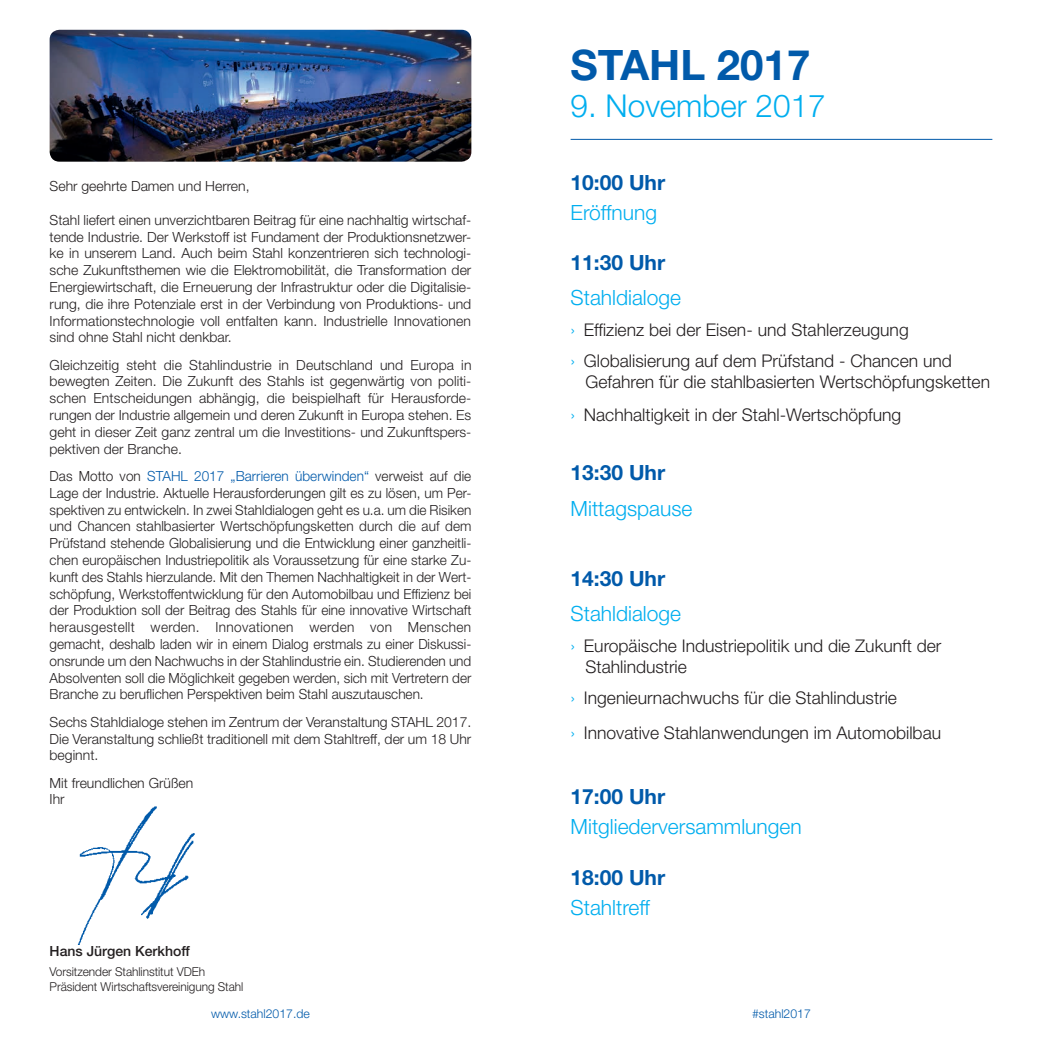
<style>
.page{position:relative;width:1042px;height:1042px;background:#fff}
.page>*{position:absolute;margin:0;border:0;box-sizing:border-box;transform-origin:0 0}
.t1{font:700 42px "Helvetica Neue LT Pro";color:#015aaa}
.t2{font:300 31.5px "Helvetica Neue LT Pro";color:#00aeef}
.t3{font:300 21px "Helvetica Neue LT Pro";color:#00aeef}
.t4{font:700 21px "Helvetica Neue LT Pro";color:#015aaa}
.t5{font:300 17.5px/31px "Helvetica Neue LT Pro";color:#231f20}
.t6{font:300 14px/16.8px "Helvetica Neue LT Std";color:#231f20;text-align:justify}
.t7{font:500 14px "Helvetica Neue LT Std";color:#231f20}
.t8{font:300 12.25px/14.7px "Helvetica Neue LT Std";letter-spacing:-.005em;color:#231f20}
.t9{font:300 12.25px "Helvetica Neue LT Std";color:#015aaa}
.s1{color:#015aaa}
.s2{color:#00aeef}
</style>
<div class="page">
<img style="left:78px;top:806px;width:117px;height:138px">
<hr style="left:570px;top:139px;width:422px;height:1px;background:#015aaa">
<img style="left:50px;top:30px;width:421px;height:132px">
<p class="t6" style="left:50px;top:177px;width:201px">Sehr geehrte Damen und Herren,</p>
<p class="t6" style="left:50px;top:211px;width:423px">Stahl liefert einen unverzichtbaren Beitrag für eine nachhaltig wirtschaf&shy;tende Industrie. Der Werkstoff ist Fundament der Produktionsnetzwer&shy;ke in unserem Land. Auch beim Stahl konzentrieren sich technologi&shy;sche Zukunftsthemen wie die Elektromobilität, die Transformation der Energiewirtschaft, die Erneuerung der Infrastruktur oder die Digitalisie&shy;rung, die ihre Potenziale erst in der Verbindung von Produktions- und Informationstechnologie voll entfalten kann. Industrielle Innovationen sind ohne Stahl nicht denkbar.</p>
<p class="t6" style="left:50px;top:356px;width:423px">Gleichzeitig steht die Stahlindustrie in Deutschland und Europa in bewegten Zeiten. Die Zukunft des Stahls ist gegenwärtig von politi&shy;schen Entscheidungen abhängig, die beispielhaft für Herausforde&shy;rungen der Industrie allgemein und deren Zukunft in Europa stehen. Es geht in dieser Zeit ganz zentral um die Investitions- und Zukunftspers&shy;pektiven der Branche.</p>
<p class="t6" style="left:50px;top:467px;width:423px">Das Motto von <span class="s1">STAHL 2017 „Barrieren überwinden“</span> verweist auf die Lage der Industrie. Aktuelle Herausforderungen gilt es zu lösen, um Per&shy;spektiven zu entwickeln. In zwei Stahldialogen geht es u.a. um die Risiken und Chancen stahlbasierter Wertschöpfungsketten durch die auf dem Prüfstand stehende Globalisierung und die Entwicklung einer ganzheitli&shy;chen europäischen Industriepolitik als Voraussetzung für eine starke Zu&shy;kunft des Stahls hierzulande. Mit den Themen Nachhaltigkeit in der Wert&shy;schöpfung, Werkstoffentwicklung für den Automobilbau und Effizienz bei der Produktion soll der Beitrag des Stahls für eine innovative Wirtschaft herausgestellt werden. Innovationen werden von Menschen gemacht, deshalb laden wir in einem Dialog erstmals zu einer Diskussi&shy;onsrunde um den Nachwuchs in der Stahlindustrie ein. Studierenden und Absolventen soll die Möglichkeit gegeben werden, sich mit Vertretern der Branche zu beruflichen Perspektiven beim Stahl auszutauschen.</p>
<p class="t6" style="left:50px;top:713px;width:423px">Sechs Stahldialoge stehen im Zentrum der Veranstaltung STAHL 2017.<br>Die Veranstaltung schließt traditionell mit dem Stahltreff, der um 18 Uhr beginnt.</p>
<p class="t6" style="left:50px;top:774px;width:145px">Mit freundlichen Grüßen<br>Ihr</p>
<h1 class="t1" style="left:570px;top:38px;width:241px">STAHL 2017</h1>
<h2 class="t2" style="left:570px;top:87px;width:257px">9. November 2017</h2>
<h3 class="t4" style="left:570px;top:169px;width:96px">10:00 Uhr</h3>
<h3 class="t3" style="left:570px;top:200px;width:88px">Eröffnung</h3>
<h3 class="t4" style="left:570px;top:250px;width:96px">11:30 Uhr</h3>
<h3 class="t3" style="left:570px;top:285px;width:112px">Stahldialoge</h3>
<p class="t5" style="left:570px;top:314px;width:383px"><span class="s2">›</span> Effizienz bei der Eisen- und Stahlerzeugung<br><span class="s2">›</span> Globalisierung auf dem Prüfstand - Chancen und</p>
<p class="t5" style="left:570px;top:365px;width:421px;line-height:33.1px;text-indent:15px">Gefahren für die stahlbasierten Wertschöpfungsketten <span class="s2">›</span> Nachhaltigkeit in der Stahl-Wertschöpfung</p>
<h3 class="t4" style="left:570px;top:460px;width:96px">13:30 Uhr</h3>
<h3 class="t3" style="left:570px;top:495px;width:123px">Mittagspause</h3>
<h3 class="t4" style="left:570px;top:565px;width:96px">14:30 Uhr</h3>
<h3 class="t3" style="left:570px;top:600px;width:112px">Stahldialoge</h3>
<p class="t5" style="left:585px;top:635px;width:357px;line-height:21px;text-indent:-15px"><span class="s2">›</span> Europäische Industriepolitik und die Zukunft der<br>Stahlindustrie</p>
<p class="t5" style="left:570px;top:679px;width:372px;line-height:35.2px"><span class="s2">›</span> Ingenieurnachwuchs für die Stahlindustrie<br><span class="s2">›</span> Innovative Stahlanwendungen im Automobilbau</p>
<h3 class="t4" style="left:570px;top:783px;width:96px">17:00 Uhr</h3>
<h3 class="t3" style="left:570px;top:814px;width:233px">Mitgliederversammlungen</h3>
<h3 class="t4" style="left:570px;top:864px;width:96px">18:00 Uhr</h3>
<h3 class="t3" style="left:570px;top:894px;width:81px">Stahltreff</h3>
<p class="t7" style="left:50px;top:943px;width:142px">Hans Jürgen Kerkhoff</p>
<p class="t8" style="left:50px;top:964px;width:195px">Vorsitzender Stahlinstitut VDEh<br>Präsident Wirtschaftsvereinigung Stahl</p>
<p class="t9" style="left:211px;top:1006px;width:100px">www.stahl2017.de</p>
<p class="t9" style="left:752px;top:1006px;width:60px">#stahl2017</p>
</div>
